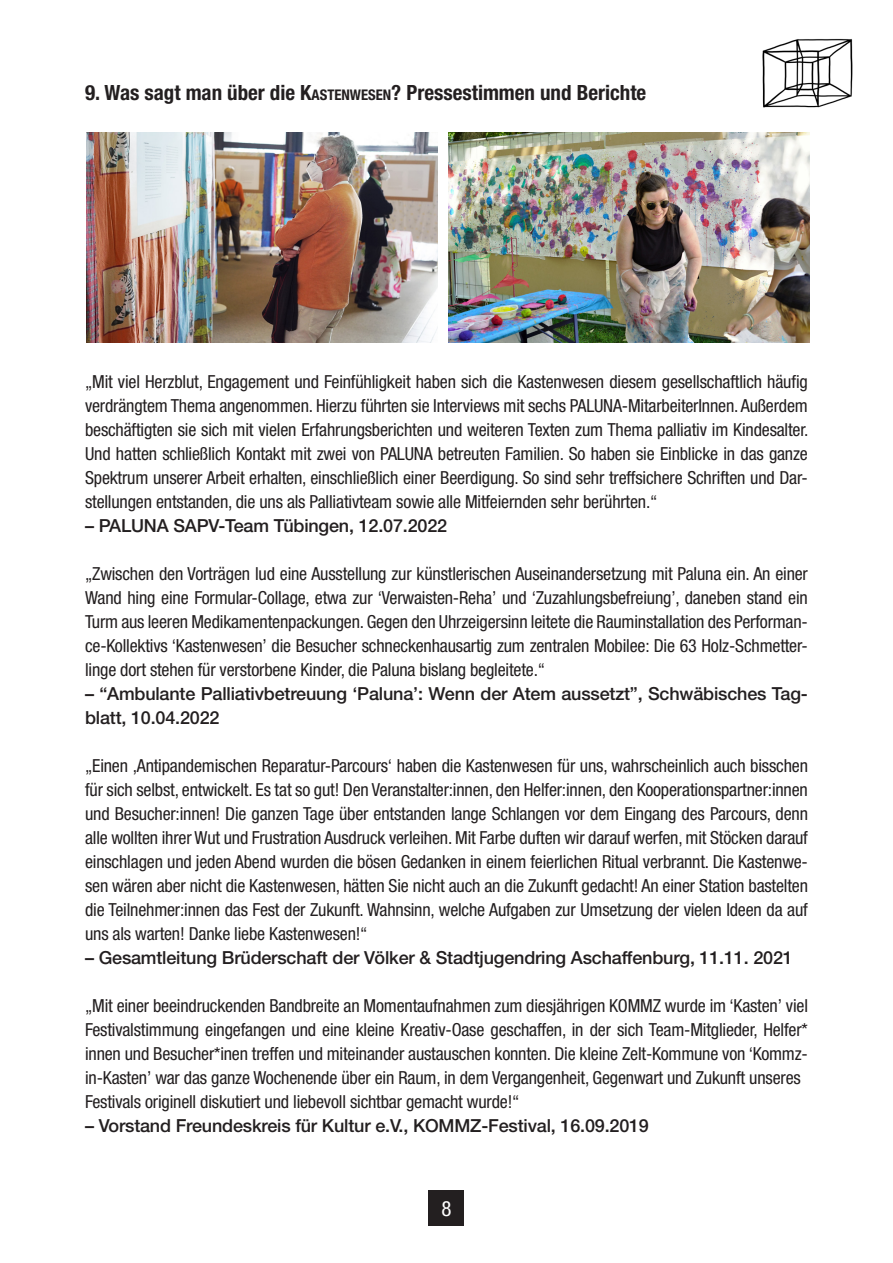
<style>
.page{position:relative;width:893px;height:1263px;background:#fff}
.page>*{position:absolute;margin:0;border:0;box-sizing:border-box;transform-origin:0 0}
.Header_Neu{font:700 condensed 21px "Helvetica Neue LT Std";color:#231f20}
.t1{font:condensed 21px "Helvetica Neue LT Std";color:#fff}
.copy{font:condensed 18px/24px "Helvetica Neue LT Std";letter-spacing:-.01em;color:#231f20;text-align:justify}
.copy-2{font:500 18px/24px "Helvetica Neue LT Std";letter-spacing:-.01em;color:#231f20}
.s1{font-style:inherit}
.s2{font-size:14.7px}
</style>
<div class="page">
<div style="left:429px;top:1190px;width:35px;height:35px;background:#231f20"></div>
<img style="left:762px;top:38px;width:91px;height:70px">
<img style="left:86px;top:132px;width:352px;height:211px">
<img style="left:448px;top:132px;width:361px;height:211px">
<p class="Header_Neu" style="left:85px;top:80px;width:563px">9. Was sagt man über die <span class="s1">K</span><span class="s2">ASTENWESEN</span>? Pressestimmen und Berichte</p>
<p class="copy" style="left:85px;top:370px;width:725px">„Mit viel Herzblut, Engagement und Feinfühligkeit haben sich die Kastenwesen diesem gesellschaftlich häufig verdrängtem Thema angenommen. Hierzu führten sie Interviews mit sechs PALUNA-MitarbeiterInnen. Außerdem beschäftigten sie sich mit vielen Erfahrungsberichten und weiteren Texten zum Thema palliativ im Kindesalter.<br>Und hatten schließlich Kontakt mit zwei von PALUNA betreuten Familien. So haben sie Einblicke in das ganze Spektrum unserer Arbeit erhalten, einschließlich einer Beerdigung. So sind sehr treffsichere Schriften und Dar&shy;stellungen entstanden, die uns als Palliativteam sowie alle Mitfeiernden sehr berührten.“</p>
<p class="copy-2" style="left:85px;top:513px;width:364px">– PALUNA SAPV-Team Tübingen, 12.07.2022</p>
<p class="copy" style="left:85px;top:562px;width:724px">„Zwischen den Vorträgen lud eine Ausstellung zur künstlerischen Auseinandersetzung mit Paluna ein. An einer Wand hing eine Formular-Collage, etwa zur ‘Verwaisten-Reha’ und ‘Zuzahlungsbefreiung’, daneben stand ein Turm aus leeren Medikamentenpackungen. Gegen den Uhrzeigersinn leitete die Rauminstallation des Performan&shy;ce-Kollektivs ‘Kastenwesen’ die Besucher schneckenhausartig zum zentralen Mobilee: Die 63 Holz-Schmetter&shy;linge dort stehen für verstorbene Kinder, die Paluna bislang begleitete.“</p>
<p class="copy-2" style="left:85px;top:681px;width:724px">– “Ambulante Palliativbetreuung ‘Paluna’: Wenn der Atem aussetzt”, Schwäbisches Tag&shy;blatt, 10.04.2022</p>
<p class="copy" style="left:85px;top:754px;width:724px">„Einen ‚Antipandemischen Reparatur-Parcours‘ haben die Kastenwesen für uns, wahrscheinlich auch bisschen für sich selbst, entwickelt. Es tat so gut! Den Veranstalter:innen, den Helfer:innen, den Kooperationspartner:innen und Besucher:innen! Die ganzen Tage über entstanden lange Schlangen vor dem Eingang des Parcours, denn alle wollten ihrer Wut und Frustration Ausdruck verleihen. Mit Farbe duften wir darauf werfen, mit Stöcken darauf einschlagen und jeden Abend wurden die bösen Gedanken in einem feierlichen Ritual verbrannt. Die Kastenwe&shy;sen wären aber nicht die Kastenwesen, hätten Sie nicht auch an die Zukunft gedacht! An einer Station bastelten die Teilnehmer:innen das Fest der Zukunft. Wahnsinn, welche Aufgaben zur Umsetzung der vielen Ideen da auf uns als warten! Danke liebe Kastenwesen!“</p>
<p class="copy-2" style="left:85px;top:945px;width:709px">– Gesamtleitung Brüderschaft der Völker &amp; Stadtjugendring Aschaffenburg, 11.11. 2021</p>
<p class="copy" style="left:85px;top:994px;width:724px">„Mit einer beeindruckenden Bandbreite an Momentaufnahmen zum diesjährigen KOMMZ wurde im ‘Kasten’ viel Festivalstimmung eingefangen und eine kleine Kreativ-Oase geschaffen, in der sich Team-Mitglieder, Helfer* innen und Besucher*inen treffen und miteinander austauschen konnten. Die kleine Zelt-Kommune von ‘Kommz&shy;in-Kasten’ war das ganze Wochenende über ein Raum, in dem Vergangenheit, Gegenwart und Zukunft unseres</p>
<p class="copy" style="left:85px;top:1090px;width:436px">Festivals originell diskutiert und liebevoll sichtbar gemacht wurde!“</p>
<p class="copy-2" style="left:85px;top:1113px;width:565px">– Vorstand Freundeskreis für Kultur e.V., KOMMZ-Festival, 16.09.2019</p>
<p class="t1" style="left:441px;top:1196px;width:12px">8</p>
</div>
